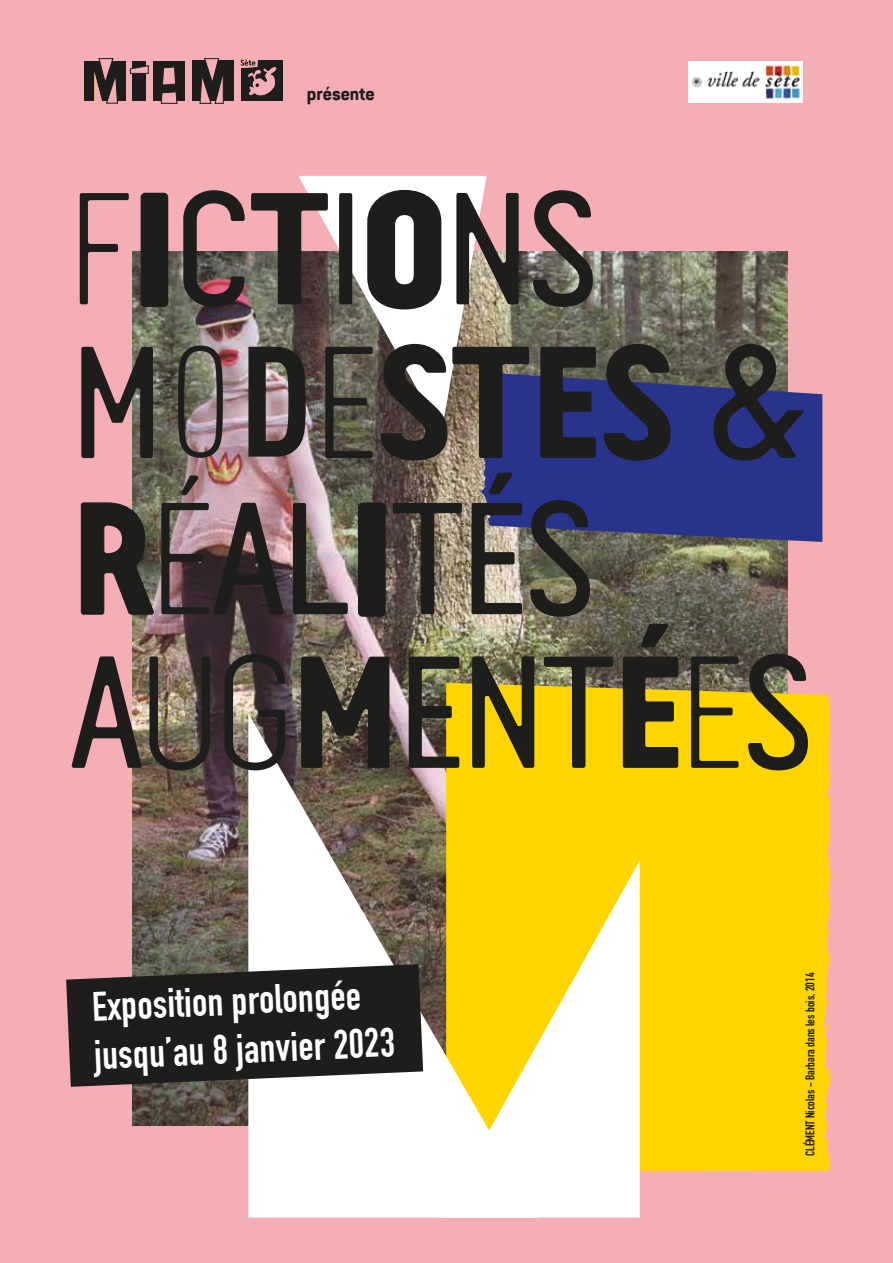
<style>
.page{position:relative;width:893px;height:1263px;background:#f5aeb3}
.page>*{position:absolute;margin:0;border:0;box-sizing:border-box;transform-origin:0 0}
.t1{font:700 40.5px/48.9px "DIN Condensed";color:#fff}
.t2{font:700 18px "Van Condensed Pro";letter-spacing:-.04em;color:#1d1d1b}
.t3{font:700 12.45px "DIN Condensed";color:#1d1d1b}
</style>
<div class="page">
<img style="left:132px;top:251px;width:656px;height:874px">
<div style="left:154px;top:61px;width:31px;height:40px;background:#1d1d1b"></div>
<svg style="left:161px;top:67px;width:16px;height:37px"></svg>
<div style="left:84px;top:61px;width:41px;height:40px;background:#1d1d1b"></div>
<svg style="left:94px;top:58px;width:24px;height:46px"></svg>
<div style="left:192px;top:61px;width:42px;height:40px;background:#1d1d1b"></div>
<svg style="left:200px;top:58px;width:24px;height:46px"></svg>
<div style="left:133px;top:61px;width:13px;height:40px;background:#1d1d1b"></div>
<svg style="left:130px;top:65px;width:19px;height:9px"></svg>
<div style="left:241px;top:61px;width:42px;height:40px;background:#1d1d1b"></div>
<svg style="left:239px;top:58px;width:38px;height:38px"></svg>
<img style="left:688px;top:62px;width:115px;height:41px">
<div style="left:459px;top:683px;width:372px;height:488px;background:#ffd500"></div>
<svg style="left:821px;top:1002px;width:5px;height:10px"></svg>
<svg style="left:481px;top:372px;width:341px;height:170px;background:#2f3987"></svg>
<svg style="left:298px;top:176px;width:189px;height:257px;background:#b9b3ae"></svg>
<svg style="left:539px;top:860px;width:101px;height:357px;background:#fef4bd"></svg>
<svg style="left:248px;top:713px;width:291px;height:504px;background:#decf91"></svg>
<svg style="left:80px;top:193px;width:49px;height:111px"></svg>
<div style="left:143px;top:195px;width:23px;height:109px;background:#1d1d1b;border-radius:2px"></div>
<div style="left:141px;top:193px;width:27px;height:114px;border:5px solid #1d1d1b;border-radius:2px"></div>
<svg style="left:183px;top:190px;width:62px;height:117px"></svg>
<svg style="left:251px;top:193px;width:77px;height:111px"></svg>
<div style="left:339px;top:193px;width:13px;height:111px;background:#1d1d1b;border-radius:2px"></div>
<svg style="left:365px;top:187px;width:79px;height:125px;background:#646462"></svg>
<svg style="left:456px;top:193px;width:63px;height:111px"></svg>
<svg style="left:533px;top:190px;width:60px;height:117px"></svg>
<svg style="left:81px;top:347px;width:72px;height:111px"></svg>
<svg style="left:325px;top:347px;width:48px;height:111px;background:#4e4c40"></svg>
<svg style="left:381px;top:344px;width:148px;height:117px;background:#504c51"></svg>
<svg style="left:540px;top:347px;width:56px;height:111px;background:#232637"></svg>
<svg style="left:604px;top:344px;width:67px;height:117px;background:#292d44"></svg>
<svg style="left:80px;top:502px;width:74px;height:113px;background:#4b3f3c"></svg>
<img style="left:161px;top:475px;width:122px;height:139px">
<img style="left:293px;top:503px;width:55px;height:111px">
<div style="left:361px;top:505px;width:22px;height:109px;background:#1d1d1b;border-radius:2px"></div>
<div style="left:358px;top:502px;width:28px;height:115px;border:5px solid #1d1d1b;border-radius:2px"></div>
<svg style="left:393px;top:503px;width:69px;height:111px;background:#64594e"></svg>
<svg style="left:471px;top:473px;width:51px;height:141px;background:#676368"></svg>
<svg style="left:530px;top:500px;width:60px;height:117px;background:#434443"></svg>
<svg style="left:72px;top:656px;width:69px;height:112px"></svg>
<svg style="left:149px;top:656px;width:61px;height:114px;background:#61564a"></svg>
<svg style="left:224px;top:654px;width:61px;height:116px;background:#615854"></svg>
<svg style="left:301px;top:657px;width:88px;height:111px;background:#39342d"></svg>
<svg style="left:409px;top:657px;width:50px;height:111px;background:#61582f"></svg>
<svg style="left:472px;top:656px;width:62px;height:112px;background:#6f611a"></svg>
<svg style="left:544px;top:657px;width:69px;height:111px;background:#b09615"></svg>
<svg style="left:623px;top:624px;width:55px;height:144px;background:#514921"></svg>
<svg style="left:691px;top:657px;width:47px;height:111px;background:#97821a"></svg>
<svg style="left:748px;top:654px;width:60px;height:116px;background:#8d7822"></svg>
<img style="left:178px;top:345px;width:45px;height:113px">
<svg style="left:248px;top:347px;width:58px;height:110px;background:#504747"></svg>
<svg style="left:713px;top:344px;width:90px;height:117px;background:#3d3c54"></svg>
<svg style="left:66px;top:964px;width:357px;height:123px;background:#343230"></svg>
<p class="t2" style="left:306px;top:80px;width:70px">présente</p>
<p class="t1" style="left:90px;top:983px;width:302px;rotate:-3deg">Exposition prolongée jusqu’au 8 janvier 2023</p>
<p class="t3" style="left:802px;top:1156px;width:185px;rotate:-90deg">CLÉMENT Nicolas - Barbara dans les bois, 2014</p>
</div>
